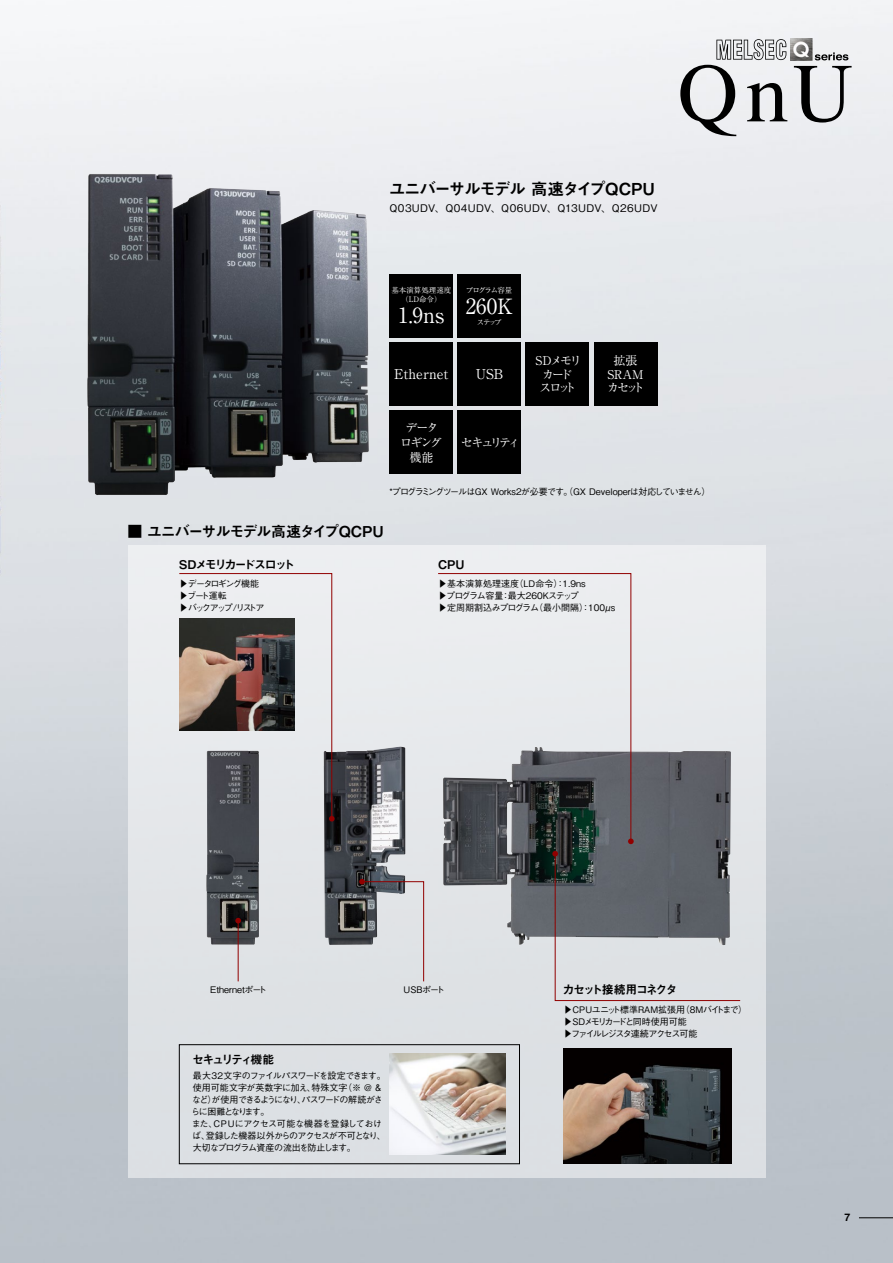
<style>
.page{position:relative;width:893px;height:1263px;background:#fff}
.page>*{position:absolute;margin:0;border:0;box-sizing:border-box;transform-origin:0 0}
.t1{font:21px "Ryumin Pro";color:#fff}
.t2{font:16.5px "Midashi Go Pro MB31";letter-spacing:-.08em;color:#000}
.t3{font:15px "Midashi Go Pro MB31";letter-spacing:-.065em;color:#000}
.t4{font:13.5px "Ryumin Pro";color:#fff}
.t5{font:12px/13.5px "Ryumin Pro";letter-spacing:-.165em;color:#fff;text-align:center}
.t6{font:12px "Midashi Go Pro MB31";letter-spacing:-.165em;color:#000}
.t7{font:12px/13.5px "Ryumin Pro";color:#fff;text-align:center}
.t8{font:12px "Midashi Go Pro MB31";letter-spacing:-.185em;color:#000}
.t9{font:500 10.5px "Gothic BBB Pro";letter-spacing:.035em;color:#000}
.t10{font:700 10.5px "Helvetica LT Std";color:#000}
.t11{font:500 9px/12px "Gothic BBB Pro";letter-spacing:-.075em;color:#000}
.t12{font:500 9px/12px "Gothic BBB Pro";color:#000}
.t13{font:500 9px/12px "Gothic BBB Pro";letter-spacing:-.11em;color:#000}
.t14{font:500 9px/12px "Gothic BBB Pro";letter-spacing:-.175em;color:#000}
.t15{font:7.5px/8.9px "Ryumin Pro";color:#fff;text-align:center}
.t16{font:7.5px "Ryumin Pro";letter-spacing:-.16em;color:#fff}
</style>
<div class="page">
<img style="left:0;top:0;width:893px;height:1263px">
<div style="left:128px;top:545px;width:637px;height:633px;background:linear-gradient(to right,#e0e3e6,#e3e6e9)"></div>
<img style="left:77px;top:164px;width:315px;height:335px">
<img style="left:324px;top:746px;width:81px;height:199px">
<img style="left:206px;top:821px;width:53px;height:123px">
<img style="left:443px;top:747px;width:287px;height:198px">
<svg style="left:437px;top:573px;width:195px;height:269px;background:#bbbdc0"></svg>
<svg style="left:628px;top:838px;width:6px;height:6px"></svg>
<hr style="left:238px;top:921px;width:1px;height:60px;background:#910000">
<svg style="left:235px;top:918px;width:6px;height:5px"></svg>
<svg style="left:359px;top:879px;width:65px;height:103px;background:#bcbcbf"></svg>
<svg style="left:179px;top:573px;width:156px;height:248px;background:#c9c9cc"></svg>
<svg style="left:552px;top:851px;width:189px;height:150px;background:#92969b"></svg>
<img style="left:179px;top:618px;width:115px;height:113px">
<img style="left:564px;top:1049px;width:168px;height:115px">
<div style="left:179px;top:1044px;width:341px;height:120px;border:1px solid #000"></div>
<img style="left:389px;top:1054px;width:117px;height:101px">
<div style="left:458px;top:342px;width:63px;height:64px;background:#000"></div>
<div style="left:526px;top:342px;width:63px;height:64px;background:#000"></div>
<div style="left:594px;top:342px;width:63px;height:64px;background:#000"></div>
<div style="left:389px;top:274px;width:64px;height:64px;background:#000"></div>
<div style="left:389px;top:410px;width:64px;height:64px;background:#000"></div>
<div style="left:458px;top:274px;width:63px;height:64px;background:#000"></div>
<div style="left:458px;top:410px;width:63px;height:64px;background:#000"></div>
<div style="left:389px;top:342px;width:64px;height:64px;background:#000"></div>
<svg style="left:794px;top:66px;width:58px;height:57px;background:#b3b4b6"></svg>
<svg style="left:680px;top:39px;width:107px;height:97px"></svg>
<svg style="left:815px;top:52px;width:33px;height:8px"></svg>
<img style="left:790px;top:38px;width:22px;height:23px">
<hr style="left:859px;top:1217px;width:34px;height:1px;background:#000">
<h2 class="t2" style="left:389px;top:176px;width:267px">ユニバーサルモデル 高速タイプQCPU</h2>
<p class="t9" style="left:389px;top:199px;width:270px">Q03UDV、Q04UDV、Q06UDV、Q13UDV、Q26UDV</p>
<p class="t15" style="left:391px;top:286px;width:61px">基本演算処理速度（LD命令）</p>
<h1 class="t1" style="left:398px;top:299px;width:48px">1.9ns</h1>
<p class="t16" style="left:466px;top:285px;width:48px">プログラム容量</p>
<h1 class="t1" style="left:466px;top:290px;width:49px">260K</h1>
<p class="t15" style="left:477px;top:317px;width:27px">ステップ</p>
<h3 class="t4" style="left:394px;top:364px;width:56px">Ethernet</h3>
<h3 class="t4" style="left:476px;top:364px;width:29px">USB</h3>
<h3 class="t5" style="left:400px;top:419px;width:43px;line-height:15.3px">データロギング機能</h3>
<h3 class="t5" style="left:461px;top:435px;width:61px">セキュリティ</h3>
<h3 class="t5" style="left:535px;top:353px;width:48px">SDメモリカード<br>スロット</h3>
<h3 class="t7" style="left:607px;top:353px;width:39px">拡張<br>SRAMカセット</h3>
<p class="t11" style="left:389px;top:484px;width:322px">*プログラミングツールはGX Works2が必要です。（GX Developerは対応していません）</p>
<h3 class="t3" style="left:128px;top:519px;width:258px">■ ユニバーサルモデル高速タイプQCPU</h3>
<h3 class="t6" style="left:179px;top:554px;width:117px">SDメモリカードスロット</h3>
<p class="t14" style="left:179px;top:577px;width:87px">▶データロギング機能▶ブート運転<br>▶ バックアップ/リストア</p>
<p class="t12" style="left:438px;top:577px;width:179px">▶基本演算処理速度（LD命令）：1.9ns<br>▶プログラム容量：最大260Kステップ<br>▶定周期割込みプログラム（最小間隔）：100μs</p>
<h3 class="t6" style="left:438px;top:554px;width:28px">CPU</h3>
<p class="t12" style="left:210px;top:983px;width:58px">Ethernetポート</p>
<p class="t11" style="left:404px;top:983px;width:43px">USBポート</p>
<h3 class="t6" style="left:563px;top:980px;width:116px">カセット接続用コネクタ</h3>
<h3 class="t8" style="left:192px;top:1050px;width:84px">セキュリティ機能</h3>
<p class="t11" style="left:191px;top:1069px;width:196px">最大32文字のファイルパスワードを設定できます。使用可能文字が英数字に加え、特殊文字（※ @ &amp;など）が使用できるようになり、パスワードの解読がさらに困難となります。<br>また、CPUにアクセス可能な機器を登録しておけば、登録した機器以外からのアクセスが不可となり、大切なプログラム資産の流出を防止します。</p>
<p class="t13" style="left:563px;top:1002px;width:185px">▶CPUユニット標準RAM拡張用（8Mバイトまで）▶SDメモリカードと同時使用可能<br>▶ファイルレジスタ連続アクセス可能</p>
<p class="t10" style="left:845px;top:1211px;width:7px">7</p>
</div>
